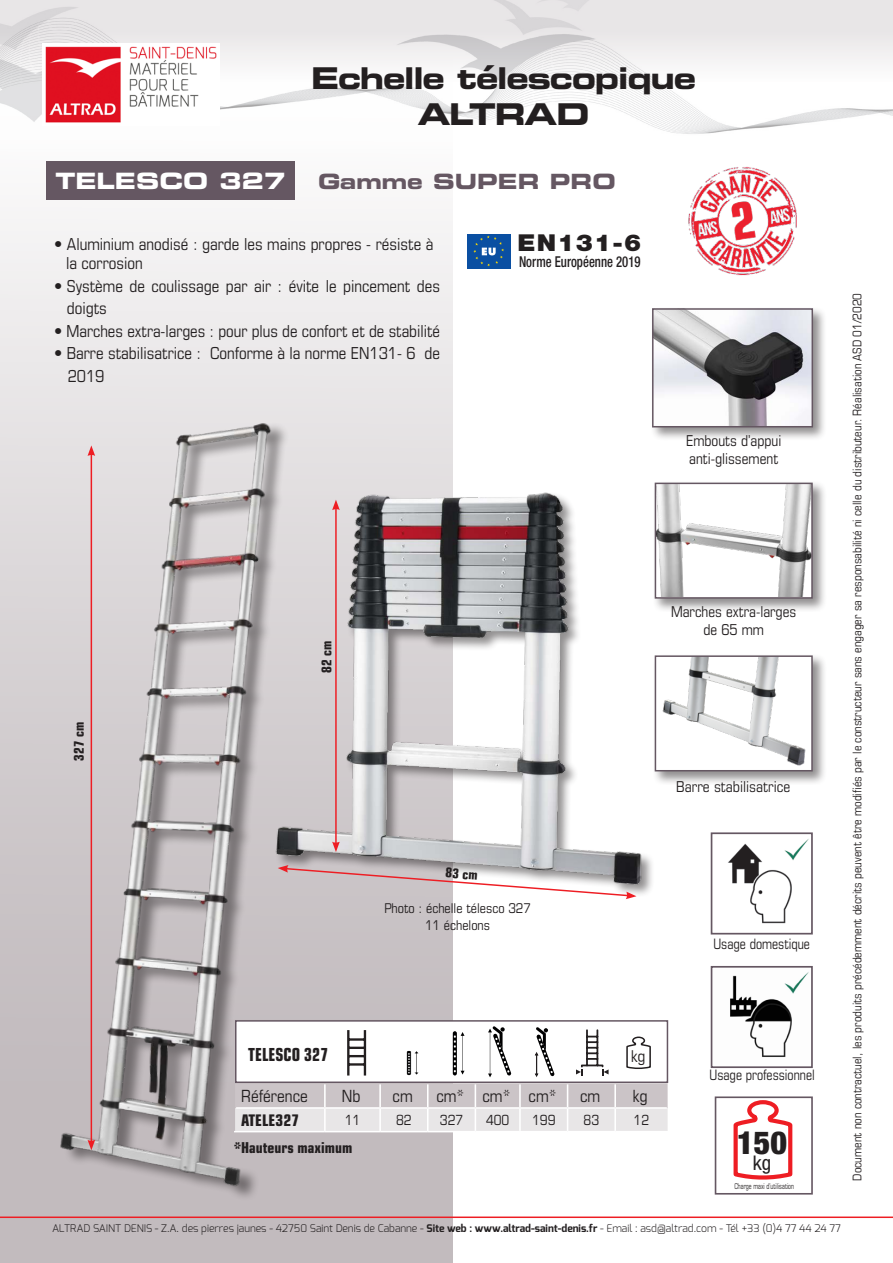
<style>
.page{position:relative;width:893px;height:1263px;background:#fff}
.page>*{position:absolute;margin:0;border:0;box-sizing:border-box;transform-origin:0 0}
.t1{font:900 condensed 31.8px "Helvetica Neue LT Std";color:#231f20}
.t2{font:30px "Eurostile Bold Extended Two";letter-spacing:-.04em;color:#231f20}
.t3{font:900 23.25px "Helvetica Neue LT Std";letter-spacing:.05em;color:#231f20;scale:1.1 1}
.t4{font:22.5px "Eurostile Bold Extended Two";color:#fff}
.t5{font:21px "Eurostile Bold Extended Two";color:#655762}
.t6{font:condensed 20.25px "Helvetica Neue LT Std";color:#231f20}
.DidascaliaGrassettoS{font:700 condensed 18px "Eurostile";color:#231f20;scale:.9 1}
.t7{font:condensed 16.8px "Eurostile";color:#231f20}
.DidascaliaGrassettoS-2{font:condensed 16.5px/22.5px "Eurostile";color:#231f20}
.t8{font:condensed 16.35px "Eurostile";color:#231f20}
.t9{font:700 condensed 16.05px "Eurostile";color:#231f20}
.DidascaliaGrassettoS-3{font:condensed 15px "Eurostile";color:#231f20}
.t10{font:500 condensed 15px "Helvetica Neue LT Std";color:#231f20;scale:.85 1}
.DidascaliaGrassettoS-4{font:700 condensed 15px "Eurostile";color:#231f20}
.DidascaliaGrassettoS-5{font:condensed 14.4px "Eurostile";color:#231f20;scale:.92 1}
.t11{font:condensed 13.95px "Eurostile";color:#231f20}
.DidascaliaGrassettoS-6{font:condensed 13.5px "Eurostile";color:#231f20}
.DidascaliaGrassettoS-7{font:700 condensed 13.5px "Eurostile";color:#231f20}
.t12{font:condensed 12px "Eurostile";color:#231f20}
.t13{font:300 10.5px "Exo";color:#231f20}
.TestoConsigli{font:condensed 7.95px "Eurostile";color:#231f20;scale:.77 1}
.s1{font-weight:700}
</style>
<div class="page">
<div style="left:0;top:57px;width:453px;height:1206px;background:linear-gradient(to bottom,#fafafa,#b8b0b4)"></div>
<img style="left:0;top:0;width:893px;height:148px">
<img style="left:43px;top:44px;width:177px;height:82px">
<hr style="left:0;top:1216px;width:893px;height:2px;background:#ee1d23">
<div style="left:47px;top:161px;width:248px;height:39px;background:#655762"></div>
<div style="left:63px;top:421px;width:227px;height:780px;background:#231f20;opacity:.5"></div>
<img style="left:21px;top:406px;width:253px;height:814px">
<hr style="left:91px;top:454px;width:1px;height:688px;background:#ee1d23">
<svg style="left:88px;top:445px;width:7px;height:11px"></svg>
<svg style="left:88px;top:1140px;width:7px;height:10px"></svg>
<div style="left:275px;top:491px;width:380px;height:406px;background:#231f20;opacity:.5"></div>
<img style="left:273px;top:479px;width:370px;height:420px">
<hr style="left:335px;top:508px;width:2px;height:336px;background:#ee1d23">
<svg style="left:332px;top:500px;width:8px;height:10px"></svg>
<svg style="left:332px;top:842px;width:8px;height:10px"></svg>
<svg style="left:278px;top:865px;width:358px;height:34px"></svg>
<svg style="left:235px;top:1083px;width:433px;height:48px;background:#dad6d8"></svg>
<hr style="left:234px;top:1131px;width:91px;height:1px;background:#fff">
<hr style="left:325px;top:1131px;width:55px;height:1px;background:#fff">
<hr style="left:380px;top:1131px;width:48px;height:1px;background:#fff">
<hr style="left:428px;top:1131px;width:47px;height:1px;background:#fff">
<hr style="left:614px;top:1084px;width:2px;height:23px;background:#fff">
<hr style="left:614px;top:1109px;width:2px;height:22px;background:#fff">
<hr style="left:615px;top:1107px;width:52px;height:2px;background:#fff">
<div style="left:236px;top:1021px;width:431px;height:61px;background:#fff"></div>
<div style="left:235px;top:1020px;width:433px;height:63px;border:2px solid #655762"></div>
<svg style="left:626px;top:1036px;width:25px;height:33px"></svg>
<svg style="left:349px;top:1063px;width:15px;height:2px"></svg>
<svg style="left:349px;top:1055px;width:15px;height:2px"></svg>
<svg style="left:349px;top:1047px;width:15px;height:2px"></svg>
<hr style="left:348px;top:1038px;width:17px;height:3px;background:#231f20">
<hr style="left:347px;top:1030px;width:2px;height:45px;background:#231f20">
<hr style="left:364px;top:1030px;width:2px;height:45px;background:#231f20">
<svg style="left:488px;top:1026px;width:23px;height:51px"></svg>
<svg style="left:576px;top:1029px;width:33px;height:46px"></svg>
<svg style="left:453px;top:1031px;width:4px;height:44px"></svg>
<svg style="left:454px;top:1032px;width:10px;height:42px"></svg>
<img style="left:406px;top:1050px;width:13px;height:26px">
<svg style="left:535px;top:1027px;width:20px;height:50px"></svg>
<div style="left:715px;top:1096px;width:98px;height:98px;background:#fff;border:2px solid #655762"></div>
<svg style="left:731px;top:1098px;width:63px;height:80px"></svg>
<div style="left:652px;top:653px;width:175px;height:132px;background:#231f20;opacity:.5"></div>
<img style="left:658px;top:658px;width:152px;height:110px">
<div style="left:655px;top:655px;width:158px;height:116px;border:2px solid #655762"></div>
<div style="left:652px;top:480px;width:175px;height:133px;background:#231f20;opacity:.5"></div>
<img style="left:658px;top:486px;width:152px;height:110px">
<div style="left:655px;top:483px;width:158px;height:116px;border:2px solid #655762"></div>
<img style="left:688px;top:167px;width:109px;height:109px">
<div style="left:467px;top:234px;width:44px;height:34px;background:#0a4fa2"></div>
<svg style="left:473px;top:235px;width:31px;height:31px"></svg>
<img style="left:730px;top:972px;width:79px;height:85px">
<div style="left:711px;top:966px;width:102px;height:102px;border:2px solid #655762"></div>
<img style="left:728px;top:839px;width:81px;height:85px">
<div style="left:711px;top:832px;width:102px;height:102px;border:2px solid #655762"></div>
<div style="left:650px;top:306px;width:177px;height:136px;background:#231f20;opacity:.5"></div>
<img style="left:655px;top:311px;width:155px;height:113px">
<div style="left:652px;top:308px;width:161px;height:119px;border:2px solid #655762"></div>
<p class="t2" style="left:311px;top:57px;width:386px">Echelle télescopique</p>
<p class="t2" style="left:418px;top:93px;width:173px">ALTRAD</p>
<p class="t4" style="left:55px;top:165px;width:232px">TELESCO 327</p>
<p class="t5" style="left:318px;top:166px;width:299px">Gamme SUPER PRO</p>
<p class="DidascaliaGrassettoS-2" style="left:54px;top:232px;width:381px">• Aluminium anodisé : garde les mains propres - résiste à</p>
<p class="DidascaliaGrassettoS-2" style="left:66px;top:252px;width:78px">la corrosion</p>
<p class="DidascaliaGrassettoS-2" style="left:67px;top:274px;width:375px;text-indent:-13px">• Système de coulissage par air : évite le pincement des doigts</p>
<p class="DidascaliaGrassettoS-2" style="left:54px;top:319px;width:388px">• Marches extra-larges : pour plus de confort et de stabilité</p>
<p class="DidascaliaGrassettoS-2" style="left:54px;top:342px;width:388px">• Barre stabilisatrice : Conforme à la norme EN131- 6 de</p>
<p class="DidascaliaGrassettoS-2" style="left:68px;top:364px;width:38px">2019</p>
<p class="t3" style="left:517px;top:229px;width:114px">EN131-6</p>
<p class="t10" style="left:519px;top:252px;width:145px">Norme Européenne 2019</p>
<p class="DidascaliaGrassettoS-3" style="left:686px;top:431px;width:97px">Embouts d’appui</p>
<p class="DidascaliaGrassettoS-3" style="left:689px;top:449px;width:90px">anti-glissement</p>
<p class="DidascaliaGrassettoS-7" style="left:71px;top:761px;width:40px;rotate:-90deg">327 cm</p>
<p class="DidascaliaGrassettoS-7" style="left:318px;top:673px;width:34px;rotate:-90deg">82 cm</p>
<p class="DidascaliaGrassettoS-3" style="left:671px;top:603px;width:127px">Marches extra-larges</p>
<p class="DidascaliaGrassettoS-3" style="left:703px;top:621px;width:62px">de 65 mm</p>
<p class="DidascaliaGrassettoS-7" style="left:446px;top:864px;width:34px;rotate:4deg">83 cm</p>
<p class="DidascaliaGrassettoS-6" style="left:384px;top:900px;width:148px">Photo : échelle télesco 327</p>
<p class="DidascaliaGrassettoS-6" style="left:425px;top:917px;width:67px">11 échelons</p>
<p class="DidascaliaGrassettoS-3" style="left:676px;top:777px;width:116px">Barre stabilisatrice</p>
<p class="DidascaliaGrassettoS-5" style="left:713px;top:935px;width:107px">Usage domestique</p>
<p class="DidascaliaGrassettoS" style="left:248px;top:1044px;width:91px">TELESCO 327</p>
<p class="t8" style="left:631px;top:1046px;width:16px">kg</p>
<p class="t7" style="left:241px;top:1086px;width:68px">Référence</p>
<p class="t7" style="left:342px;top:1086px;width:20px">Nb</p>
<p class="t7" style="left:393px;top:1086px;width:22px">cm</p>
<p class="t7" style="left:436px;top:1086px;width:29px">cm*</p>
<p class="t7" style="left:482px;top:1086px;width:29px">cm*</p>
<p class="t7" style="left:529px;top:1086px;width:29px">cm*</p>
<p class="t7" style="left:580px;top:1086px;width:22px">cm</p>
<p class="t7" style="left:633px;top:1086px;width:16px">kg</p>
<p class="t9" style="left:241px;top:1110px;width:60px">ATELE327</p>
<p class="t11" style="left:345px;top:1111px;width:17px">11</p>
<p class="t11" style="left:396px;top:1111px;width:17px">82</p>
<p class="t11" style="left:440px;top:1111px;width:25px">327</p>
<p class="t11" style="left:486px;top:1111px;width:25px">400</p>
<p class="t11" style="left:532px;top:1111px;width:25px">199</p>
<p class="t11" style="left:584px;top:1111px;width:17px">83</p>
<p class="t11" style="left:634px;top:1111px;width:17px">12</p>
<p class="DidascaliaGrassettoS-4" style="left:234px;top:1138px;width:120px">*Hauteurs maximum</p>
<p class="DidascaliaGrassettoS-5" style="left:710px;top:1066px;width:116px">Usage professionnel</p>
<p class="t1" style="left:737px;top:1122px;width:51px">150</p>
<p class="t6" style="left:753px;top:1151px;width:20px">kg</p>
<p class="TestoConsigli" style="left:734px;top:1182px;width:79px">Charge maxi d’utilisation</p>
<p class="t12" style="left:850px;top:1181px;width:889px;rotate:-90deg">Document non contractuel, les produits précédemment décrits peuvent être modifiés par le constructeur sans engager sa responsabilité ni celle du distributeur. Réalisation ASD 01/2020</p>
<p class="t13" style="left:52px;top:1222px;width:790px">ALTRAD SAINT DENIS - Z.A. des pierres jaunes - 42750 Saint Denis de Cabanne - <span class="s1">Site web : www.altrad-saint-denis.fr</span> - Email : asd@altrad.com - Tél +33 (0)4 77 44 24 77</p>
</div>
